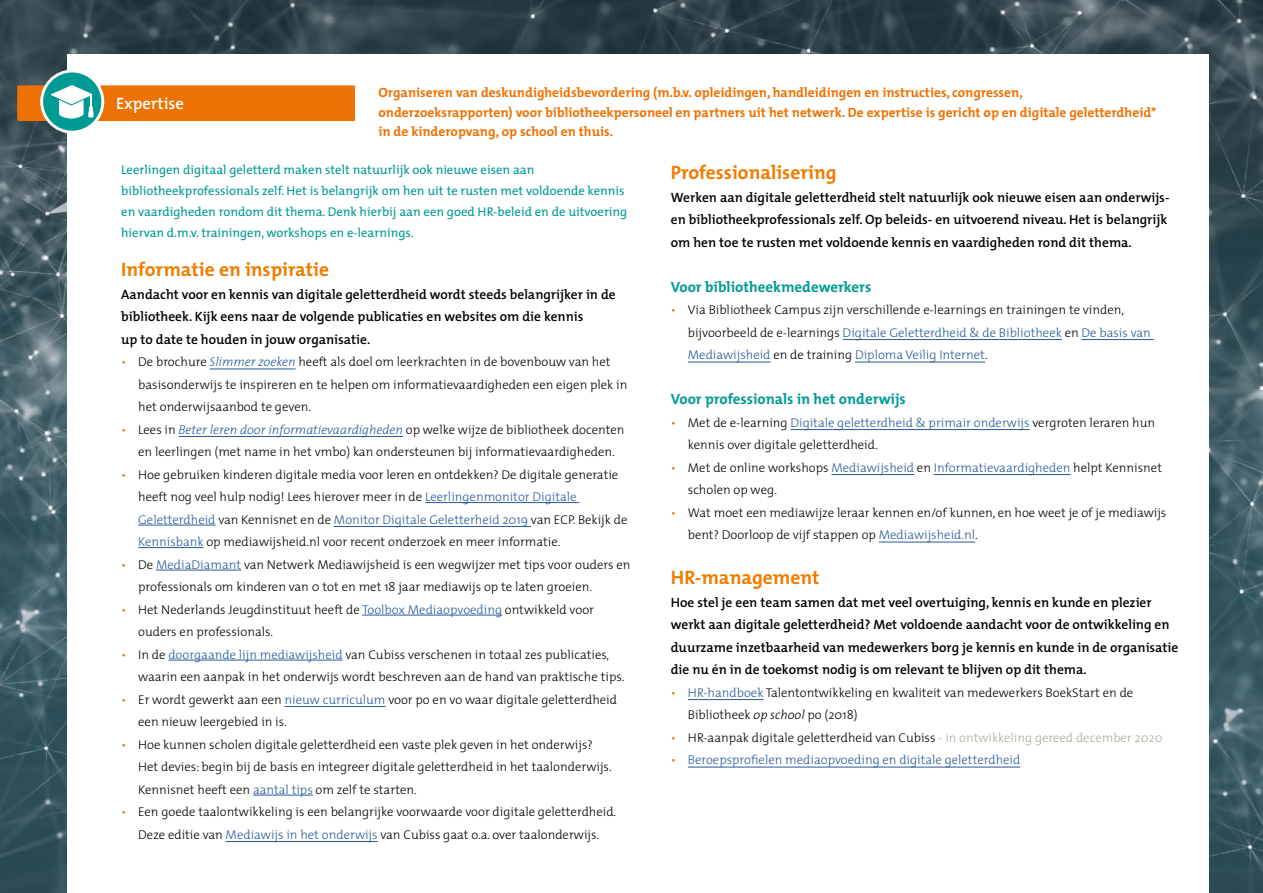
<style>
.page{position:relative;width:1263px;height:893px;background:#fff}
.page>*{position:absolute;margin:0;border:0;box-sizing:border-box;transform-origin:0 0}
.t1{font:700 19.5px "The Mix";color:#ef7d00}
.t2{font:600 16.5px "The Mix";color:#fff}
.t3{font:700 15px "The Mix";color:#009a95}
.t4{font:600 13.5px/22.5px "The Mix";color:#000}
.t5{font:700 13.5px/19.5px "The Mix";color:#ee7203}
.t6{font:300 12.75px/22.5px "The Mix";color:#000}
.t7{font:12.75px/21px "The Mix";color:#009a95}
.t8{font:300 12.75px "The Mix";color:#275b9b}
.s1{color:#ee7203}
.s2{font-style:italic;color:#275b9b}
.s3{color:#275b9b}
.s4{font-style:italic}
.s5{color:#abaa9c}
</style>
<div class="page">
<img style="left:0;top:0;width:1263px;height:893px">
<div style="left:68px;top:54px;width:1141px;height:839px;background:#fff"></div>
<hr style="left:210px;top:369px;width:86px;height:1px;background:#275b9b">
<hr style="left:179px;top:436px;width:224px;height:1px;background:#275b9b">
<hr style="left:425px;top:502px;width:154px;height:1px;background:#275b9b">
<hr style="left:138px;top:525px;width:78px;height:1px;background:#275b9b">
<hr style="left:334px;top:526px;width:197px;height:1px;background:#275b9b">
<hr style="left:138px;top:547px;width:66px;height:1px;background:#275b9b">
<hr style="left:156px;top:570px;width:85px;height:1px;background:#275b9b">
<hr style="left:362px;top:615px;width:140px;height:1px;background:#275b9b">
<hr style="left:168px;top:660px;width:175px;height:1px;background:#275b9b">
<hr style="left:285px;top:706px;width:101px;height:1px;background:#275b9b">
<hr style="left:253px;top:795px;width:60px;height:1px;background:#275b9b">
<hr style="left:226px;top:841px;width:152px;height:1px;background:#275b9b">
<hr style="left:843px;top:339px;width:219px;height:1px;background:#275b9b">
<hr style="left:1081px;top:339px;width:73px;height:1px;background:#275b9b">
<hr style="left:688px;top:362px;width:82px;height:1px;background:#275b9b">
<hr style="left:855px;top:362px;width:130px;height:1px;background:#275b9b">
<hr style="left:790px;top:429px;width:239px;height:1px;background:#275b9b">
<hr style="left:831px;top:474px;width:83px;height:1px;background:#275b9b">
<hr style="left:934px;top:474px;width:136px;height:1px;background:#275b9b">
<hr style="left:879px;top:542px;width:96px;height:1px;background:#275b9b">
<hr style="left:688px;top:699px;width:75px;height:1px;background:#275b9b">
<hr style="left:688px;top:767px;width:332px;height:1px;background:#275b9b">
<div style="left:17px;top:85px;width:338px;height:36px;background:#ee7203"></div>
<svg style="left:42px;top:71px;width:61px;height:61px"></svg>
<div style="left:40px;top:70px;width:64px;height:64px;border:3px solid #fff;border-radius:50%"></div>
<svg style="left:49px;top:85px;width:45px;height:34px"></svg>
<p class="t2" style="left:116px;top:93px;width:69px">Expertise</p>
<p class="t5" style="left:378px;top:83px;width:779px">Organiseren van deskundigheidsbevordering (m.b.v. opleidingen, handleidingen en instructies, congressen, onderzoeksrapporten) voor bibliotheekpersoneel en partners uit het netwerk. De expertise is gericht op en digitale geletterdheid* in de kinderopvang, op school en thuis.</p>
<p class="t7" style="left:121px;top:159px;width:508px">Leerlingen digitaal geletterd maken stelt natuurlijk ook nieuwe eisen aan bibliotheekprofessionals zelf. Het is belangrijk om hen uit te rusten met voldoende kennis en vaardigheden rondom dit thema. Denk hierbij aan een goed HR-beleid en de uitvoering hiervan d.m.v. trainingen, workshops en e-learnings.</p>
<h1 class="t1" style="left:121px;top:257px;width:209px">Informatie en inspiratie</h1>
<p class="t4" style="left:121px;top:283px;width:496px">Aandacht voor en kennis van digitale geletterdheid wordt steeds belangrijker in de bibliotheek. Kijk eens naar de volgende publicaties en websites om die kennis<br>up to date te houden in jouw organisatie.</p>
<p class="t6" style="left:138px;top:351px;width:491px;text-indent:-17px"><span class="s1">•</span> De brochure <span class="s2">Slimmer zoeken</span> heeft als doel om leerkrachten in de bovenbouw van het basisonderwijs te inspireren en te helpen om informatievaardigheden een eigen plek in het onderwijsaanbod te geven.</p>
<p class="t6" style="left:121px;top:418px;width:505px;text-align:center"><span class="s1">•</span> Lees in <span class="s2">Beter leren door informatievaardigheden</span> op welke wijze de bibliotheek docenten en leerlingen (met name in het vmbo) kan ondersteunen bij informatievaardigheden.</p>
<p class="t6" style="left:138px;top:463px;width:491px;text-indent:-17px"><span class="s1">•</span> Hoe gebruiken kinderen digitale media voor leren en ontdekken? De digitale generatie heeft nog veel hulp nodig! Lees hierover meer in de <span class="s3">Leerlingenmonitor Digitale Geletterdheid</span> van Kennisnet en de <span class="s3">Monitor Digitale Geletterheid 2019</span> van ECP. Bekijk de <span class="s3">Kennisbank</span> op mediawijsheid.nl voor recent onderzoek en meer informatie.</p>
<p class="t6" style="left:138px;top:553px;width:494px;text-indent:-17px"><span class="s1">•</span> De <span class="s3">MediaDiamant</span> van Netwerk Mediawijsheid is een wegwijzer met tips voor ouders en professionals om kinderen van 0 tot en met 18 jaar mediawijs op te laten groeien.</p>
<p class="t6" style="left:138px;top:598px;width:457px;text-indent:-17px"><span class="s1">•</span> Het Nederlands Jeugdinstituut heeft de <span class="s3">Toolbox Mediaopvoeding</span> ontwikkeld voor ouders en professionals.</p>
<p class="t6" style="left:138px;top:643px;width:488px;text-indent:-17px"><span class="s1">•</span> In de <span class="s3">doorgaande lijn mediawijsheid</span> van Cubiss verschenen in totaal zes publicaties, waarin een aanpak in het onderwijs wordt beschreven aan de hand van praktische tips.</p>
<p class="t6" style="left:138px;top:688px;width:480px;text-indent:-17px"><span class="s1">•</span> Er wordt gewerkt aan een <span class="s3">nieuw curriculum</span> voor po en vo waar digitale geletterdheid een nieuw leergebied in is.</p>
<p class="t6" style="left:138px;top:733px;width:475px;text-indent:-17px"><span class="s1">•</span> Hoe kunnen scholen digitale geletterdheid een vaste plek geven in het onderwijs?<br>Het devies: begin bij de basis en integreer digitale geletterdheid in het taalonderwijs.<br>Kennisnet heeft een <span class="s3">aantal tips</span> om zelf te starten.</p>
<p class="t6" style="left:121px;top:801px;width:497px;text-align:center"><span class="s1">•</span> Een goede taalontwikkeling is een belangrijke voorwaarde voor digitale geletterdheid.<br>Deze editie van <span class="s3">Mediawijs in het onderwijs</span> van Cubiss gaat o.a. over taalonderwijs.</p>
<h1 class="t1" style="left:671px;top:160px;width:167px">Professionalisering</h1>
<p class="t4" style="left:671px;top:186px;width:500px">Werken aan digitale geletterdheid stelt natuurlijk ook nieuwe eisen aan onderwijs&shy;en bibliotheekprofessionals zelf. Op beleids- en uitvoerend niveau. Het is belangrijk om hen toe te rusten met voldoende kennis en vaardigheden rond dit thema.</p>
<p class="t3" style="left:671px;top:277px;width:202px">Voor bibliotheekmedewerkers</p>
<p class="t6" style="left:688px;top:299px;width:464px;text-indent:-17px"><span class="s1">•</span> Via Bibliotheek Campus zijn verschillende e-learnings en trainingen te vinden, bijvoorbeeld de e-learnings <span class="s3">Digitale Geletterdheid &amp; de Bibliotheek</span> en <span class="s3">De basis van<br>Mediawijsheid</span> en de training <span class="s3">Diploma Veilig Internet</span>.</p>
<p class="t3" style="left:671px;top:389px;width:236px">Voor professionals in het onderwijs</p>
<p class="t6" style="left:688px;top:411px;width:469px;text-indent:-17px"><span class="s1">•</span> Met de e-learning <span class="s3">Digitale geletterdheid &amp; primair onderwijs</span> vergroten leraren hun kennis over digitale geletterdheid.</p>
<p class="t6" style="left:688px;top:456px;width:476px;text-indent:-17px"><span class="s1">•</span> Met de online workshops <span class="s3">Mediawijsheid</span> en <span class="s3">Informatievaardigheden</span> helpt Kennisnet scholen op weg.</p>
<p class="t6" style="left:688px;top:501px;width:480px;text-indent:-17px"><span class="s1">•</span> Wat moet een mediawijze leraar kennen en/of kunnen, en hoe weet je of je mediawijs bent? Doorloop de vijf stappen op <span class="s3">Mediawijsheid.nl</span>.</p>
<h1 class="t1" style="left:671px;top:565px;width:150px">HR-management</h1>
<p class="t4" style="left:671px;top:591px;width:509px">Hoe stel je een team samen dat met veel overtuiging, kennis en kunde en plezier werkt aan digitale geletterdheid? Met voldoende aandacht voor de ontwikkeling en duurzame inzetbaarheid van medewerkers borg je kennis en kunde in de organisatie die nu én in de toekomst nodig is om relevant te blijven op dit thema.</p>
<p class="t6" style="left:688px;top:681px;width:447px;text-indent:-17px"><span class="s1">•</span> <span class="s3">HR-handboek</span> Talentontwikkeling en kwaliteit van medewerkers BoekStart en de<br>Bibliotheek <span class="s4">op school</span> po (2018)</p>
<p class="t6" style="left:671px;top:726px;width:493px"><span class="s1">•</span> HR-aanpak digitale geletterdheid van Cubiss <span class="s5">- in ontwikkeling gereed december 2020</span></p>
<p class="t8" style="left:671px;top:752px;width:351px"><span class="s1">•</span> Beroepsprofielen mediaopvoeding en digitale geletterdheid</p>
</div>
